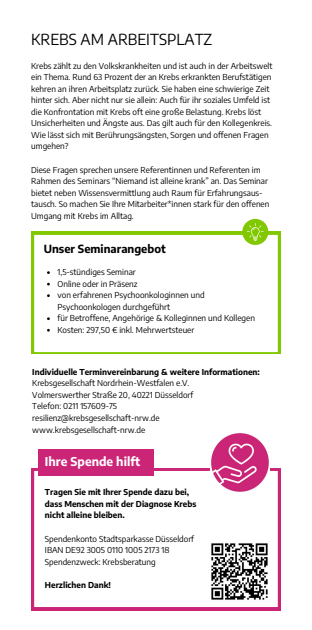
<style>
.page{position:relative;width:312px;height:630px;background:#fff}
.page>*{position:absolute;margin:0;border:0;box-sizing:border-box;transform-origin:0 0}
.t1{font:15.2px "Encode Sans";color:#000}
.t2{font:700 12px "Encode Sans";color:#fff}
.t3{font:700 11.2px "Encode Sans";color:#000}
.t4{font:8px/11.6px "Encode Sans";color:#000}
.t5{font:700 8px/11.2px "Encode Sans";color:#000}
</style>
<div class="page">
<svg style="left:31px;top:232px;width:250px;height:122px"></svg>
<div style="left:242px;top:219px;width:26px;height:26px;background:#82c800;border-radius:50%"></div>
<svg style="left:247px;top:223px;width:17px;height:18px"></svg>
<svg style="left:31px;top:468px;width:250px;height:142px"></svg>
<img style="left:210px;top:433px;width:60px;height:59px">
<div style="left:38px;top:449px;width:116px;height:27px;background:#cb2577"></div>
<img style="left:208px;top:540px;width:63px;height:62px">
<p class="t1" style="left:31px;top:29px;width:183px">KREBS AM ARBEITSPLATZ</p>
<p class="t4" style="left:31px;top:60px;width:243px">Krebs zählt zu den Volkskrankheiten und ist auch in der Arbeitswelt ein Thema. Rund 63 Prozent der an Krebs erkrankten Berufstätigen kehren an ihren Arbeitsplatz zurück. Sie haben eine schwierige Zeit hinter sich. Aber nicht nur sie allein: Auch für ihr soziales Umfeld ist die Konfrontation mit Krebs oft eine große Belastung. Krebs löst Unsicherheiten und Ängste aus. Das gilt auch für den Kollegenkreis.<br>Wie lässt sich mit Berührungsängsten, Sorgen und offenen Fragen umgehen?</p>
<p class="t4" style="left:31px;top:163px;width:240px">Diese Fragen sprechen unsere Referentinnen und Referenten im Rahmen des Seminars “Niemand ist alleine krank” an. Das Seminar bietet neben Wissensvermittlung auch Raum für Erfahrungsaus&shy;tausch. So machen Sie Ihre Mitarbeiter*innen stark für den offenen Umgang mit Krebs im Alltag.</p>
<p class="t3" style="left:44px;top:241px;width:124px">Unser Seminarangebot</p>
<p class="t4" style="left:58px;top:266px;width:80px">1,5-stündiges Seminar</p>
<p class="t4" style="left:58px;top:278px;width:82px">Online oder in Präsenz</p>
<p class="t4" style="left:58px;top:289px;width:149px">von erfahrenen Psychoonkologinnen und<br>Psychoonkologen durchgeführt</p>
<p class="t4" style="left:58px;top:312px;width:199px">für Betroffene, Angehörige &amp; Kolleginnen und Kollegen</p>
<p class="t4" style="left:58px;top:324px;width:138px">Kosten: 297,50 € inkl. Mehrwertsteuer</p>
<p class="t5" style="left:32px;top:366px;width:229px">Individuelle Terminvereinbarung &amp; weitere Informationen:</p>
<p class="t4" style="left:32px;top:377px;width:159px">Krebsgesellschaft Nordrhein-Westfalen e.V.</p>
<p class="t4" style="left:32px;top:389px;width:163px">Volmerswerther Straße 20, 40221 Düsseldorf</p>
<p class="t4" style="left:32px;top:400px;width:86px">Telefon: 0211 157609-75</p>
<p class="t4" style="left:32px;top:412px;width:129px">resilienz@krebsgesellschaft-nrw.de</p>
<p class="t4" style="left:32px;top:423px;width:115px">www.krebsgesellschaft-nrw.de</p>
<p class="t2" style="left:45px;top:454px;width:97px">Ihre Spende hilft</p>
<p class="t5" style="left:45px;top:486px;width:153px">Tragen Sie mit Ihrer Spende dazu bei, dass Menschen mit der Diagnose Krebs nicht alleine bleiben.</p>
<p class="t4" style="left:45px;top:533px;width:151px">Spendenkonto Stadtsparkasse Düsseldorf</p>
<p class="t4" style="left:45px;top:544px;width:126px">IBAN DE92 3005 0110 1005 2173 18</p>
<p class="t4" style="left:45px;top:556px;width:112px">Spendenzweck: Krebsberatung</p>
<p class="t5" style="left:45px;top:579px;width:67px">Herzlichen Dank!</p>
</div>
